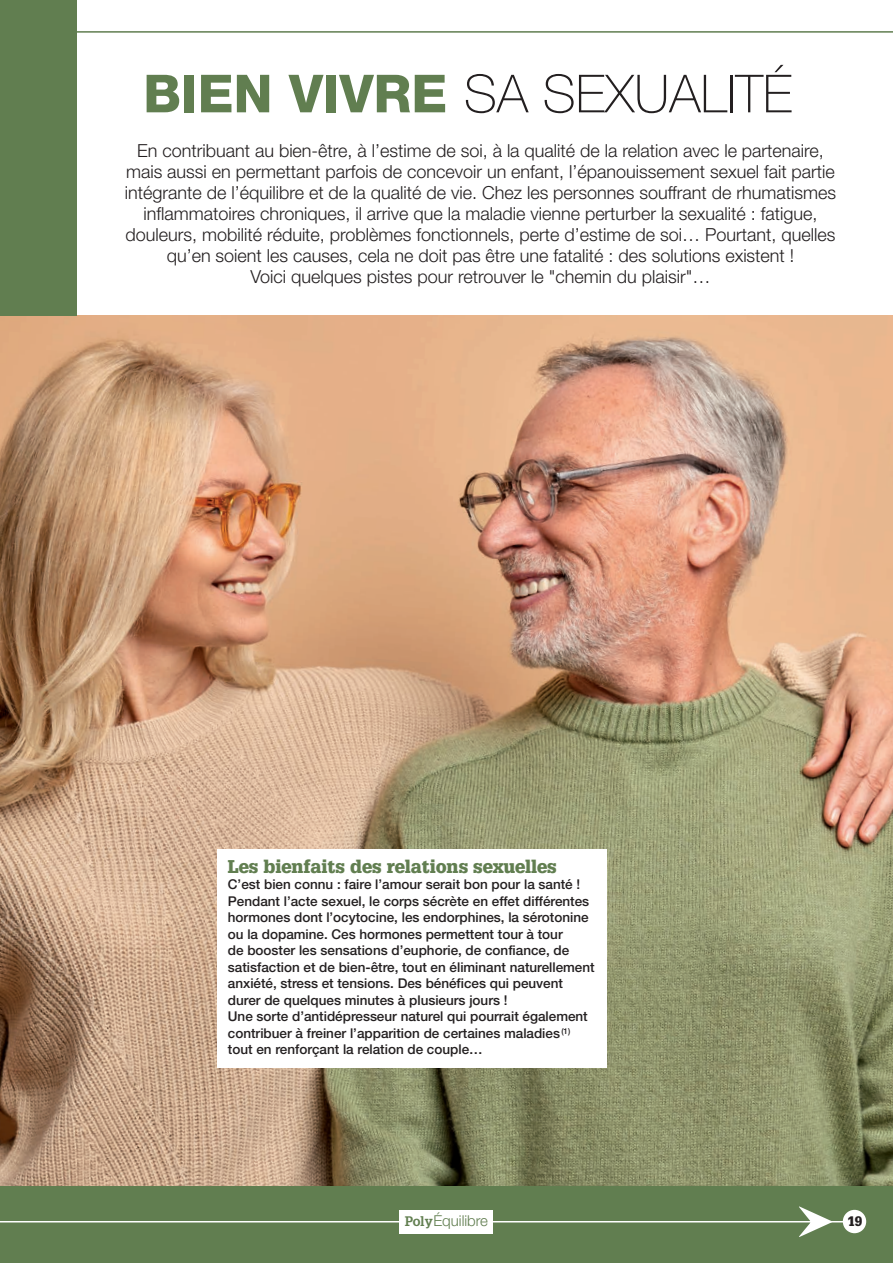
<style>
.page{position:relative;width:893px;height:1263px;background:#fff}
.page>*{position:absolute;margin:0;border:0;box-sizing:border-box;transform-origin:0 0}
.t1{font:100 52.5px "Helvetica Neue";color:#231f20}
.t2{font:300 18px/21px "Helvetica Neue";color:#231f20;text-align:center}
.t3{font:900 18px "Glypha";color:#617e50}
.t4{font:300 15px "Helvetica Neue";color:#617e50}
.t5{font:500 13.5px/16.5px "Helvetica Neue";color:#231f20}
.t6{font:900 13.5px "Glypha";color:#231f20}
.s1{font-weight:800;color:#617e50}
.s2{font-family:"Glypha";font-weight:700;font-size:13.5px}
</style>
<div class="page">
<img style="left:0;top:316px;width:893px;height:870px">
<div style="left:0;top:1186px;width:893px;height:77px;background:#617e50"></div>
<hr style="left:0;top:1221px;width:865px;height:1px;background:#fff">
<div style="left:843px;top:1210px;width:23px;height:23px;background:#fff;border-radius:50%"></div>
<div style="left:400px;top:1210px;width:93px;height:23px;background:#fff"></div>
<div style="left:0;top:0;width:77px;height:316px;background:#617e50"></div>
<hr style="left:0;top:31px;width:893px;height:2px;background:#617e50">
<div style="left:217px;top:849px;width:390px;height:219px;background:#fff"></div>
<svg style="left:799px;top:1206px;width:33px;height:31px"></svg>
<h1 class="t1" style="left:143px;top:75px;width:650px"><span class="s1">BIEN VIVRE</span> SA SEXUALITÉ</h1>
<p class="t2" style="left:125px;top:142px;width:713px">En contribuant au bien-être, à l’estime de soi, à la qualité de la relation avec le partenaire, mais aussi en permettant parfois de concevoir un enfant, l’épanouissement sexuel fait partie intégrante de l’équilibre et de la qualité de vie. Chez les personnes souffrant de rhumatismes inflammatoires chroniques, il arrive que la maladie vienne perturber la sexualité : fatigue, douleurs, mobilité réduite, problèmes fonctionnels, perte d’estime de soi… Pourtant, quelles qu’en soient les causes, cela ne doit pas être une fatalité : des solutions existent !<br>Voici quelques pistes pour retrouver le "chemin du plaisir"…</p>
<p class="t3" style="left:228px;top:859px;width:330px">Les bienfaits des relations sexuelles</p>
<p class="t5" style="left:228px;top:877px;width:368px">C’est bien connu : faire l’amour serait bon pour la santé !<br>Pendant l’acte sexuel, le corps sécrète en effet différentes hormones dont l’ocytocine, les endorphines, la sérotonine ou la dopamine. Ces hormones permettent tour à tour<br>de booster les sensations d’euphorie, de confiance, de satisfaction et de bien-être, tout en éliminant naturellement anxiété, stress et tensions. Des bénéfices qui peuvent durer de quelques minutes à plusieurs jours !<br>Une sorte d’antidépresseur naturel qui pourrait également contribuer à freiner l’apparition de certaines maladies <sup>(1) </sup>tout en renforçant la relation de couple…</p>
<p class="t4" style="left:405px;top:1215px;width:85px"><span class="s2">Poly</span>Équilibre</p>
<p class="t6" style="left:847px;top:1216px;width:16px">19</p>
</div>
